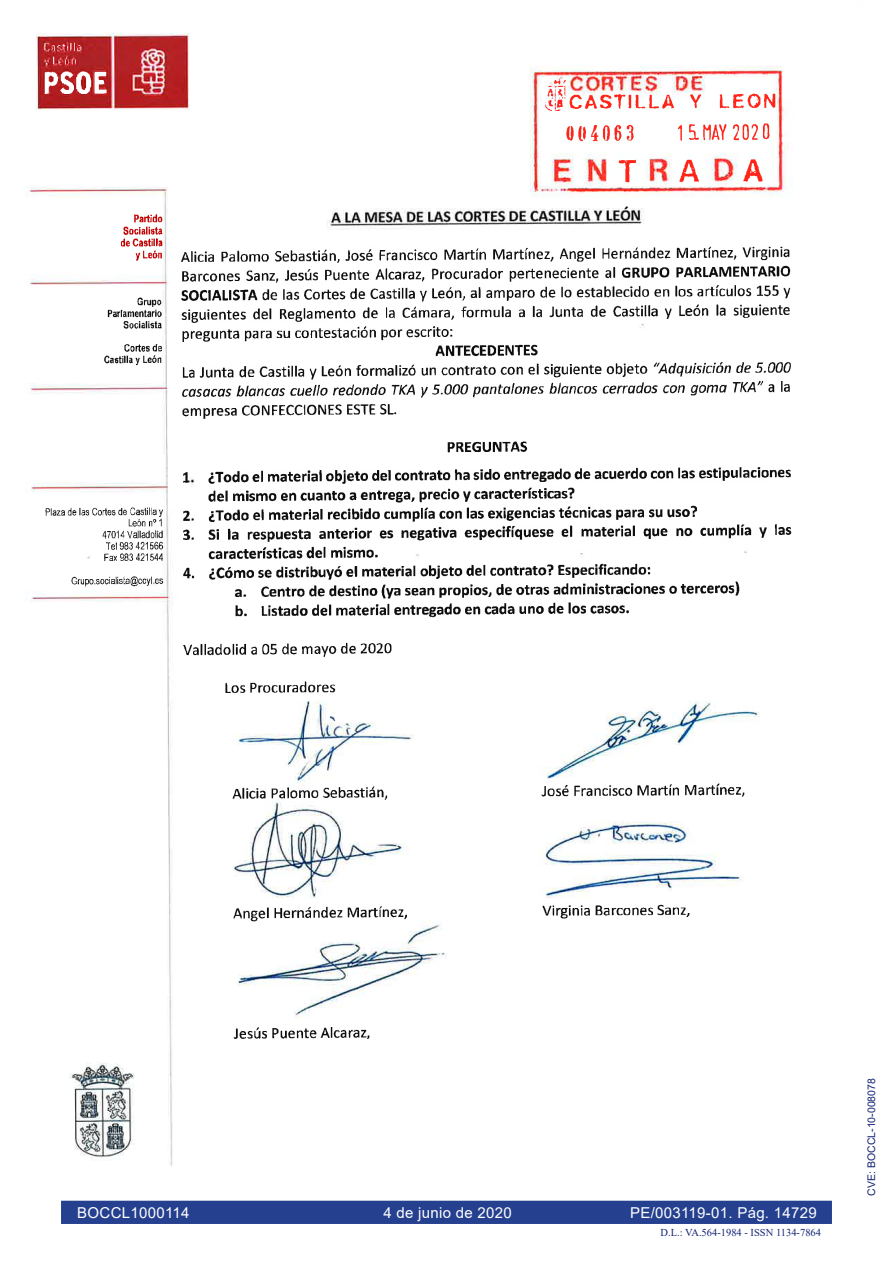
<style>
.page{position:relative;width:893px;height:1263px;background:#fff}
.page>*{position:absolute;margin:0;border:0;box-sizing:border-box;transform-origin:0 0}
.E_CVE{font:15px "Arial";letter-spacing:.02em;color:#fff}
.t1{font:10.5px "Times New Roman";color:#132477}
.t2{font:10.5px "Arial";color:#132477}
</style>
<div class="page">
<div style="left:60px;top:1200px;width:773px;height:25px;background:#25408f"></div>
<div style="left:60px;top:1199px;width:773px;height:26px;border:2px solid #fff"></div>
<img style="left:25px;top:33px;width:808px;height:1167px">
<img style="left:45px;top:42px;width:63px;height:51px">
<img style="left:554px;top:93px;width:222px;height:89px">
<img style="left:45px;top:207px;width:747px;height:832px">
<img style="left:546px;top:77px;width:22px;height:34px">
<svg style="left:330px;top:716px;width:5px;height:5px"></svg>
<p class="E_CVE" style="left:77px;top:1202px;width:114px">BOCCL1000114</p>
<p class="E_CVE" style="left:383px;top:1202px;width:130px">4 de junio de 2020</p>
<p class="E_CVE" style="left:630px;top:1202px;width:188px">PE/003119-01. Pág. 14729</p>
<p class="t1" style="left:661px;top:1225px;width:162px">D.L.: VA.564-1984 - ISSN 1134-7864</p>
<p class="t2" style="left:864px;top:1195px;width:119px;rotate:-90deg">CVE: BOCCL-10-008078</p>
</div>
